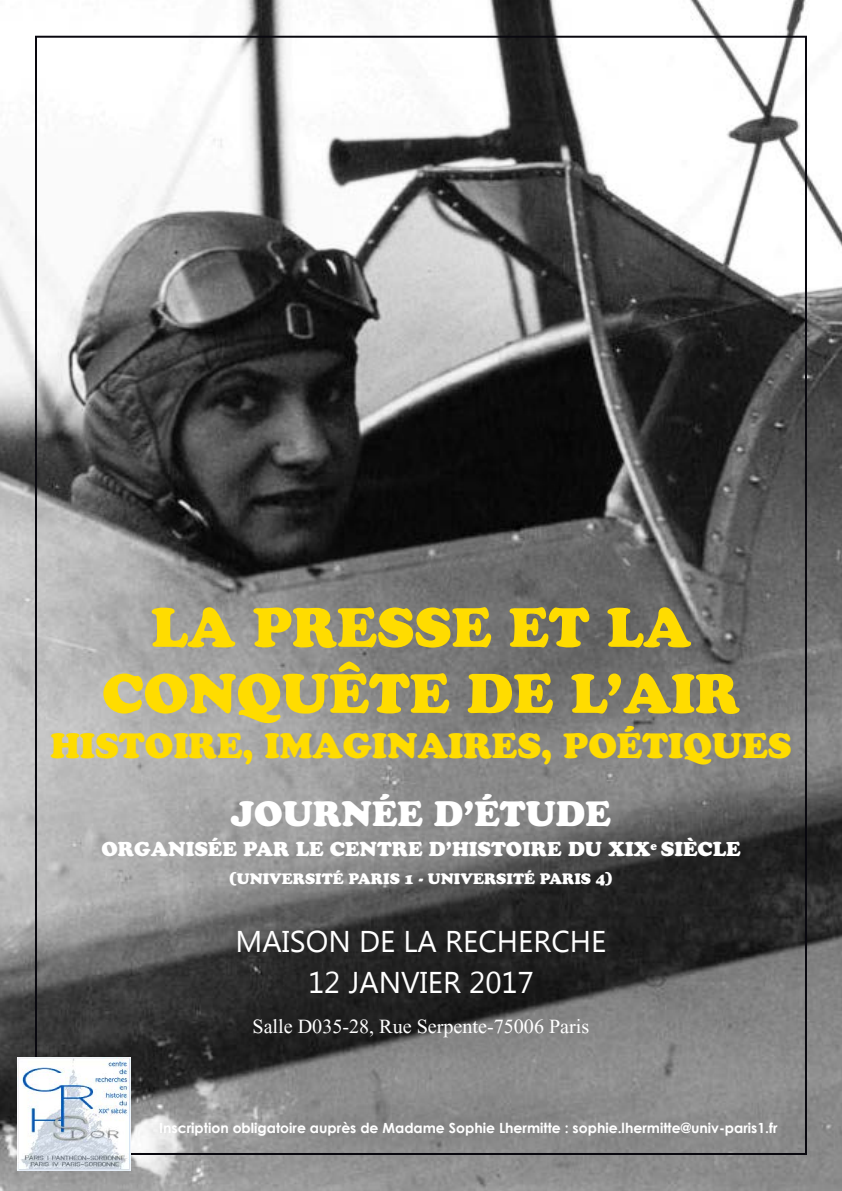
<style>
.page{position:relative;width:842px;height:1191px;background:#fff}
.page>*{position:absolute;margin:0;border:0;box-sizing:border-box;transform-origin:0 0}
.t1{font:55px/66px "Cooper Black Std";color:#ffdc00;text-align:center}
.t2{font:35px "Cooper Black Std";color:#ffdc00}
.t3{font:35px "Cooper Black Std";color:#fff}
.t4{font:30px/41.3px "Microsoft New Tai Lue";color:#fff;text-align:center}
.t5{font:25px "Aparajita";color:#fff}
.t6{font:20px "Cooper Black Std";color:#fff}
.t7{font:15px "Cooper Black Std";color:#fff}
.t8{font:700 14px "Century Gothic";color:#fff}
</style>
<div class="page">
<img style="left:0;top:0;width:842px;height:1191px">
<img style="left:17px;top:1057px;width:113px;height:113px">
<h1 class="t1" style="left:102px;top:594px;width:639px">LA PRESSE ET LA<br>CONQUÊTE DE L’AIR</h1>
<h2 class="t2" style="left:51px;top:724px;width:742px">HISTOIRE, IMAGINAIRES, POÉTIQUES</h2>
<h2 class="t3" style="left:231px;top:792px;width:381px">JOURNÉE D’ÉTUDE</h2>
<h3 class="t6" style="left:101px;top:837px;width:16px">ORGANISÉE</h3>
<h3 class="t6" style="left:243px;top:837px;width:17px">PAR</h3>
<h3 class="t6" style="left:296px;top:837px;width:51px">LE CENTRE</h3>
<h3 class="t6" style="left:429px;top:837px;width:55px">D’HISTOIRE</h3>
<h3 class="t6" style="left:568px;top:837px;width:173px">DU XIX<sup>E</sup> SIÈCLE</h3>
<p class="t7" style="left:229px;top:869px;width:65px">(UNIVERSITÉ</p>
<p class="t7" style="left:348px;top:869px;width:12px">PARIS</p>
<p class="t7" style="left:405px;top:869px;width:36px">1 - UNI</p>
<p class="t7" style="left:460px;top:869px;width:24px">VERSITÉ</p>
<p class="t7" style="left:540px;top:869px;width:12px">PARIS</p>
<p class="t7" style="left:596px;top:869px;width:19px">4)</p>
<h3 class="t4" style="left:236px;top:923px;width:372px">MAISON DE LA RECHERCHE<br>12 JANVIER 2017</h3>
<h3 class="t5" style="left:252px;top:1014px;width:338px">Salle D035-28, Rue Serpente-75006 Paris</h3>
<p class="t8" style="left:159px;top:1117px;width:620px">Inscription obligatoire auprès de Madame Sophie Lhermitte : sophie.lhermitte@univ-paris1.fr</p>
</div>
